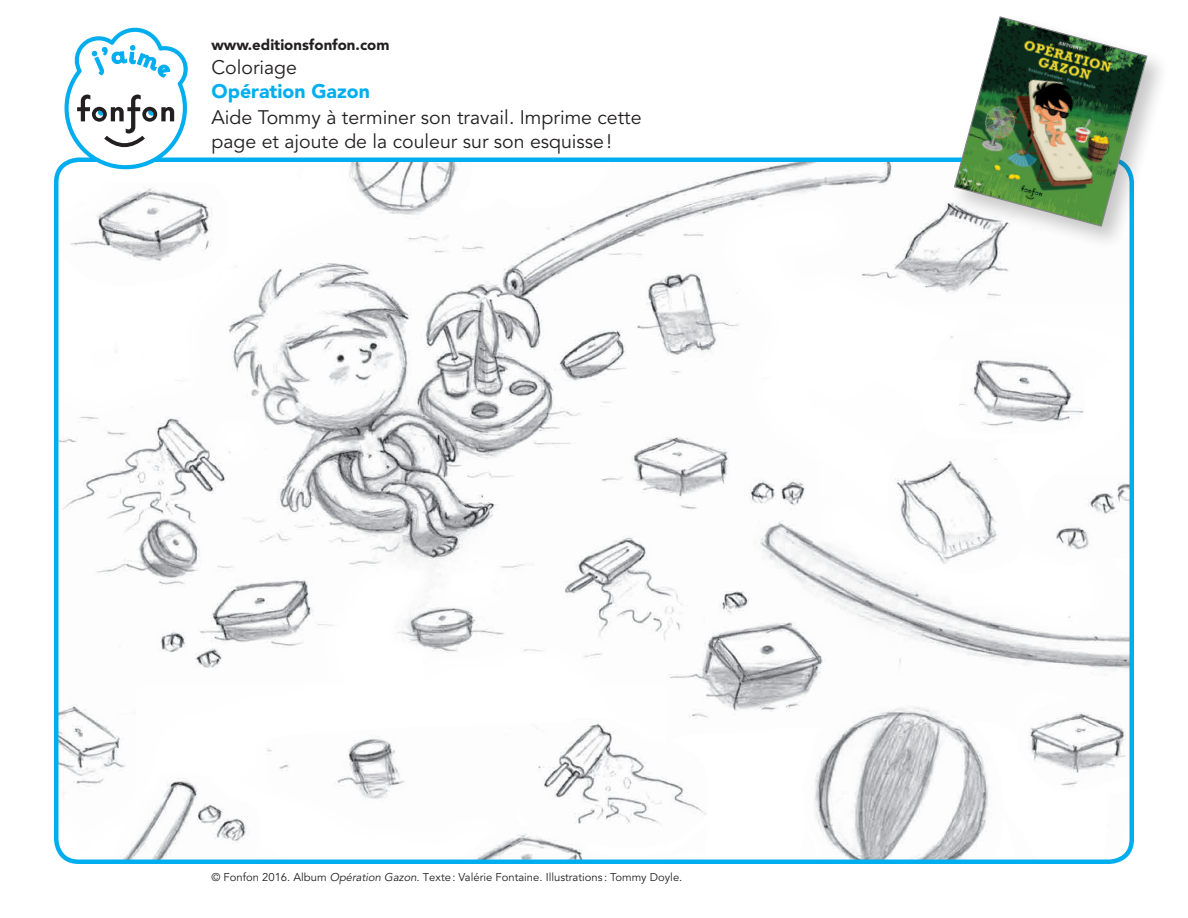
<style>
.page{position:relative;width:1188px;height:918px;background:#fff}
.page>*{position:absolute;margin:0;border:0;box-sizing:border-box;transform-origin:0 0}
.t1{font:19.5px/24px "Avenir LT Std";color:#231f20}
.t2{font:900 19.5px "Avenir LT Std";color:#00aeef}
.t3{font:900 15px "Avenir LT Std";color:#231f20}
.t4{font:11.25px "Avenir LT Std";color:#231f20}
.s1{font-style:italic}
</style>
<div class="page">
<img style="left:58px;top:162px;width:1071px;height:697px">
<div style="left:54px;top:158px;width:1080px;height:706px;border:4px solid #00aeef;border-radius:22px"></div>
<svg style="left:64px;top:27px;width:124px;height:143px"></svg>
<div style="left:950px;top:12px;width:221px;height:238px;background:#231f20;opacity:.25"></div>
<img style="left:953px;top:16px;width:195px;height:211px">
<p class="t3" style="left:212px;top:36px;width:179px">www.editionsfonfon.com</p>
<p class="t1" style="left:212px;top:56px;width:87px">Coloriage</p>
<p class="t2" style="left:212px;top:80px;width:160px">Opération Gazon</p>
<p class="t1" style="left:212px;top:106px;width:432px">Aide Tommy à terminer son travail. Imprime cette page et ajoute de la couleur sur son esquisse!</p>
<p class="t4" style="left:212px;top:871px;width:472px">© Fonfon 2016. Album <span class="s1">Opération Gazon.</span> Texte: Valérie Fontaine. Illustrations : Tommy Doyle.</p>
</div>
